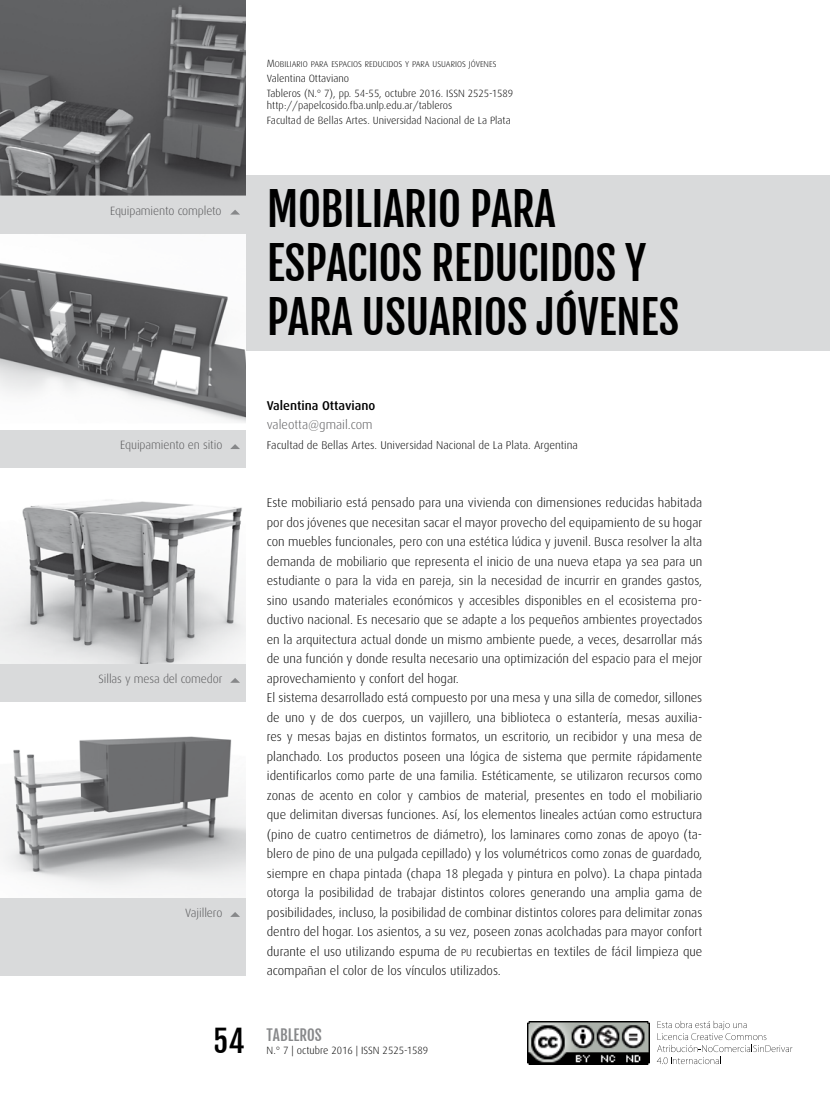
<style>
.page{position:relative;width:830px;height:1106px;background:#fff}
.page>*{position:absolute;margin:0;border:0;box-sizing:border-box;transform-origin:0 0}
.t1{font:45px/54px "Fjalla One";letter-spacing:-.01em;color:#000}
.t2{font:15px "Fjalla One";color:#87888a}
.t3{font:300 12.75px/19.5px "Dax";color:#000}
.t4{font:500 12.75px "Dax";color:#000}
.t5{font:300 12.75px "Dax";color:#58585a}
.t6{font:300 12px "Dax";letter-spacing:-.01em;color:#58585a}
.t7{font:300 11.25px "Dax";color:#000}
.t8{font:300 10.5px/15px "Dax";color:#000}
.t9{font:8.4px "Dax Light SC800";color:#000}
.s1{font-size:10.5px}
.s2{font-family:"Dax Light SC800";font-weight:400;font-size:10.2px}
.s3{font-size:30px;color:#000}
</style>
<div class="page">
<div style="left:0;top:352px;width:245px;height:623px;background:#d9dadb"></div>
<div style="left:0;top:176px;width:829px;height:175px;background:#d9dadb"></div>
<img style="left:0;top:0;width:245px;height:195px">
<img style="left:0;top:234px;width:245px;height:195px">
<img style="left:0;top:468px;width:245px;height:195px">
<img style="left:0;top:702px;width:245px;height:195px">
<svg style="left:230px;top:444px;width:10px;height:5px"></svg>
<svg style="left:231px;top:678px;width:8px;height:4px"></svg>
<svg style="left:231px;top:912px;width:8px;height:4px"></svg>
<svg style="left:231px;top:210px;width:8px;height:4px"></svg>
<img style="left:527px;top:1021px;width:122px;height:43px">
<svg style="left:656px;top:1020px;width:136px;height:44px"></svg>
<p class="t6" style="left:110px;top:204px;width:113px">Equipamiento completo</p>
<p class="t6" style="left:120px;top:438px;width:103px">Equipamiento en sitio</p>
<p class="t6" style="left:98px;top:672px;width:125px">Sillas y mesa del comedor</p>
<p class="t6" style="left:185px;top:906px;width:39px">Vajillero</p>
<p class="t9" style="left:267px;top:59px;width:231px"><span class="s1">M</span>OBILIARIO PARA ESPACIOS REDUCIDOS Y PARA USUARIOS JÓVENES</p>
<p class="t8" style="left:267px;top:71px;width:248px">Valentina Ottaviano<br>Tableros (N.° 7), pp. 54-55, octubre 2016. issn 2525-1589</p>
<p class="t8" style="left:267px;top:98px;width:245px">http://papelcosido.fba.unlp.edu.ar/tableros<br>Facultad de Bellas Artes. Universidad Nacional de La Plata</p>
<h1 class="t1" style="left:267px;top:182px;width:414px">MOBILIARIO PARA<br>ESPACIOS REDUCIDOS Y<br>PARA USUARIOS JÓVENES</h1>
<p class="t4" style="left:267px;top:398px;width:110px">Valentina Ottaviano</p>
<p class="t5" style="left:267px;top:418px;width:107px">valeotta@gmail.com</p>
<p class="t7" style="left:267px;top:438px;width:312px">Facultad de Bellas Artes. Universidad Nacional de La Plata. Argentina</p>
<p class="t3" style="left:267px;top:493px;width:437px">Este mobiliario está pensado para una vivienda con dimensiones reducidas habitada por dos jóvenes que necesitan sacar el mayor provecho del equipamiento de su hogar con muebles funcionales, pero con una estética lúdica y juvenil. Busca resolver la alta demanda de mobiliario que representa el inicio de una nueva etapa ya sea para un estudiante o para la vida en pareja, sin la necesidad de incurrir en grandes gastos, sino usando materiales económicos y accesibles disponibles en el ecosistema pro&shy;ductivo nacional. Es necesario que se adapte a los pequeños ambientes proyectados en la arquitectura actual donde un mismo ambiente puede, a veces, desarrollar más de una función y donde resulta necesario una optimización del espacio para el mejor aprovechamiento y confort del hogar.<br>El sistema desarrollado está compuesto por una mesa y una silla de comedor, sillones de uno y de dos cuerpos, un vajillero, una biblioteca o estantería, mesas auxilia&shy;res y mesas bajas en distintos formatos, un escritorio, un recibidor y una mesa de planchado. Los productos poseen una lógica de sistema que permite rápidamente identificarlos como parte de una familia. Estéticamente, se utilizaron recursos como zonas de acento en color y cambios de material, presentes en todo el mobiliario que delimitan diversas funciones. Así, los elementos lineales actúan como estructura (pino de cuatro centimetros de diámetro), los laminares como zonas de apoyo (ta&shy;blero de pino de una pulgada cepillado) y los volumétricos como zonas de guardado, siempre en chapa pintada (chapa 18 plegada y pintura en polvo). La chapa pintada otorga la posibilidad de trabajar distintos colores generando una amplia gama de posibilidades, incluso, la posibilidad de combinar distintos colores para delimitar zonas dentro del hogar. Los asientos, a su vez, poseen zonas acolchadas para mayor confort durante el uso utilizando espuma de <span class="s2">PU</span> recubiertas en textiles de fácil limpieza que acompañan el color de los vínculos utilizados.</p>
<p class="t2" style="left:213px;top:1026px;width:110px"><span class="s3">54</span> TABLEROS</p>
<p class="t8" style="left:266px;top:1042px;width:163px">N.° 7 | octubre 2016 | ISSN 2525-1589</p>
</div>
